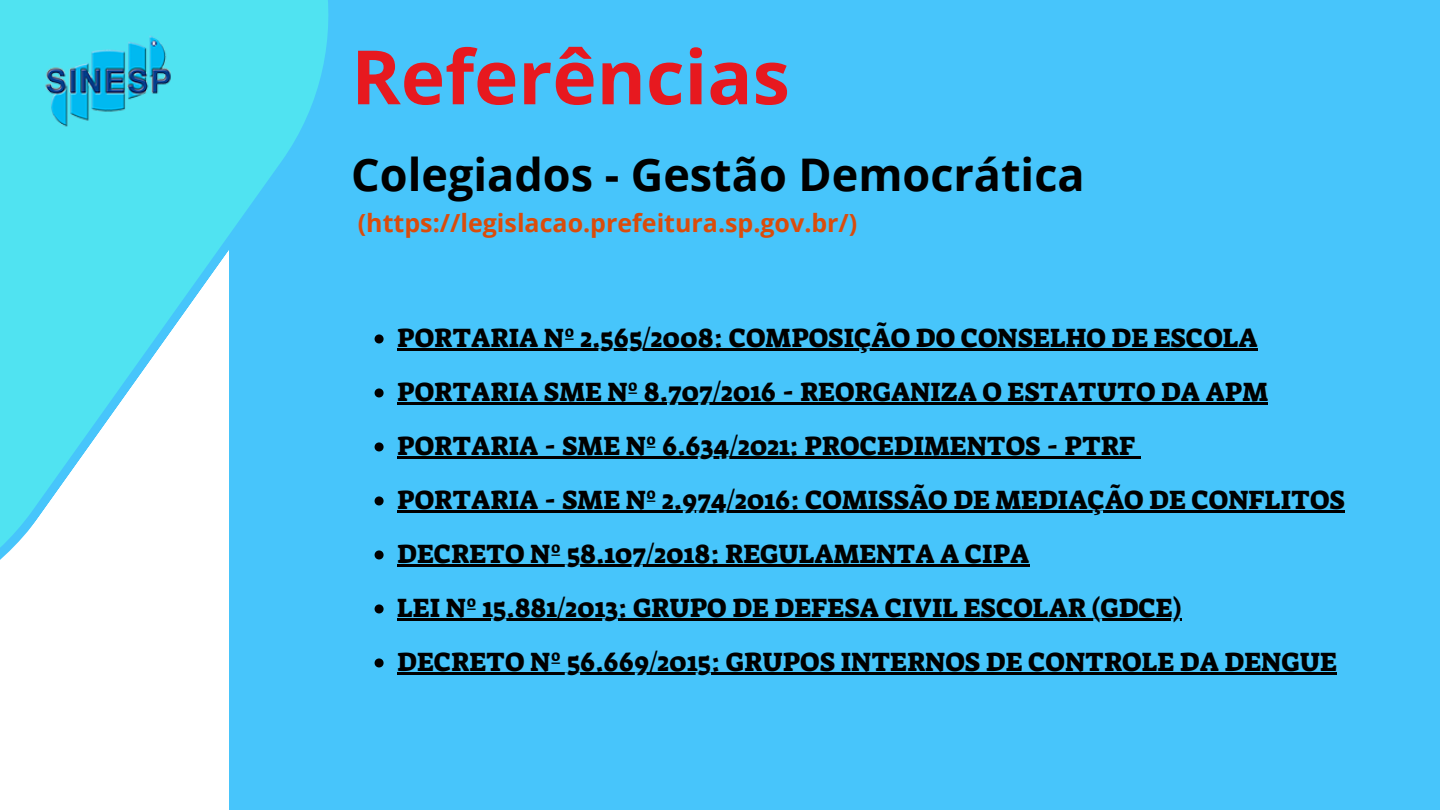
<style>
.page{position:relative;width:1440px;height:810px;background:#fff}
.page>*{position:absolute;margin:0;border:0;box-sizing:border-box;transform-origin:0 0}
.t1{font:700 75px "Open Sans";color:#e7191f}
.t2{font:700 45px "Open Sans";color:#000}
.t3{font:27px "Suez One";color:#000}
.t4{font:700 25px "Open Sans";color:#da4c0b}
</style>
<div class="page">
<div style="left:229px;top:0;width:1211px;height:810px;background:#47c5fb"></div>
<svg style="left:0;top:0;width:329px;height:560px;fill:#50e3f1"></svg>
<img style="left:33px;top:31px;width:153px;height:100px">
<svg style="left:375px;top:334px;width:9px;height:9px"></svg>
<hr style="left:397px;top:349px;width:861px;height:2px;background:#000">
<svg style="left:375px;top:388px;width:9px;height:9px"></svg>
<hr style="left:397px;top:403px;width:379px;height:2px;background:#000">
<hr style="left:776px;top:403px;width:492px;height:2px;background:#000">
<svg style="left:375px;top:442px;width:9px;height:9px"></svg>
<hr style="left:397px;top:457px;width:739px;height:2px;background:#000">
<svg style="left:375px;top:496px;width:9px;height:9px"></svg>
<hr style="left:397px;top:511px;width:948px;height:2px;background:#000">
<svg style="left:375px;top:550px;width:9px;height:9px"></svg>
<hr style="left:397px;top:565px;width:313px;height:2px;background:#000">
<hr style="left:710px;top:565px;width:319px;height:2px;background:#000">
<svg style="left:375px;top:604px;width:9px;height:9px"></svg>
<hr style="left:397px;top:619px;width:784px;height:2px;background:#000">
<svg style="left:375px;top:658px;width:9px;height:9px"></svg>
<hr style="left:397px;top:673px;width:940px;height:2px;background:#000">
<p class="t1" style="left:351px;top:24px;width:440px">Referências</p>
<p class="t2" style="left:351px;top:143px;width:735px">Colegiados - Gestão Democrática</p>
<p class="t4" style="left:358px;top:205px;width:501px">(https://legislacao.prefeitura.sp.gov.br/)</p>
<p class="t3" style="left:397px;top:321px;width:862px">PORTARIA Nº 2.565/2008: COMPOSIÇÃO DO CONSELHO DE ESCOLA</p>
<p class="t3" style="left:397px;top:375px;width:872px">PORTARIA SME Nº 8.707/2016 - REORGANIZA O ESTATUTO DA APM</p>
<p class="t3" style="left:397px;top:429px;width:740px">PORTARIA - SME Nº 6.634/2021: PROCEDIMENTOS - PTRF</p>
<p class="t3" style="left:397px;top:483px;width:949px">PORTARIA - SME Nº 2.974/2016: COMISSÃO DE MEDIAÇÃO DE CONFLITOS</p>
<p class="t3" style="left:397px;top:537px;width:634px">DECRETO Nº 58.107/2018: REGULAMENTA A CIPA</p>
<p class="t3" style="left:397px;top:591px;width:786px">LEI Nº 15.881/2013: GRUPO DE DEFESA CIVIL ESCOLAR (GDCE)</p>
<p class="t3" style="left:397px;top:645px;width:941px">DECRETO Nº 56.669/2015: GRUPOS INTERNOS DE CONTROLE DA DENGUE</p>
</div>
